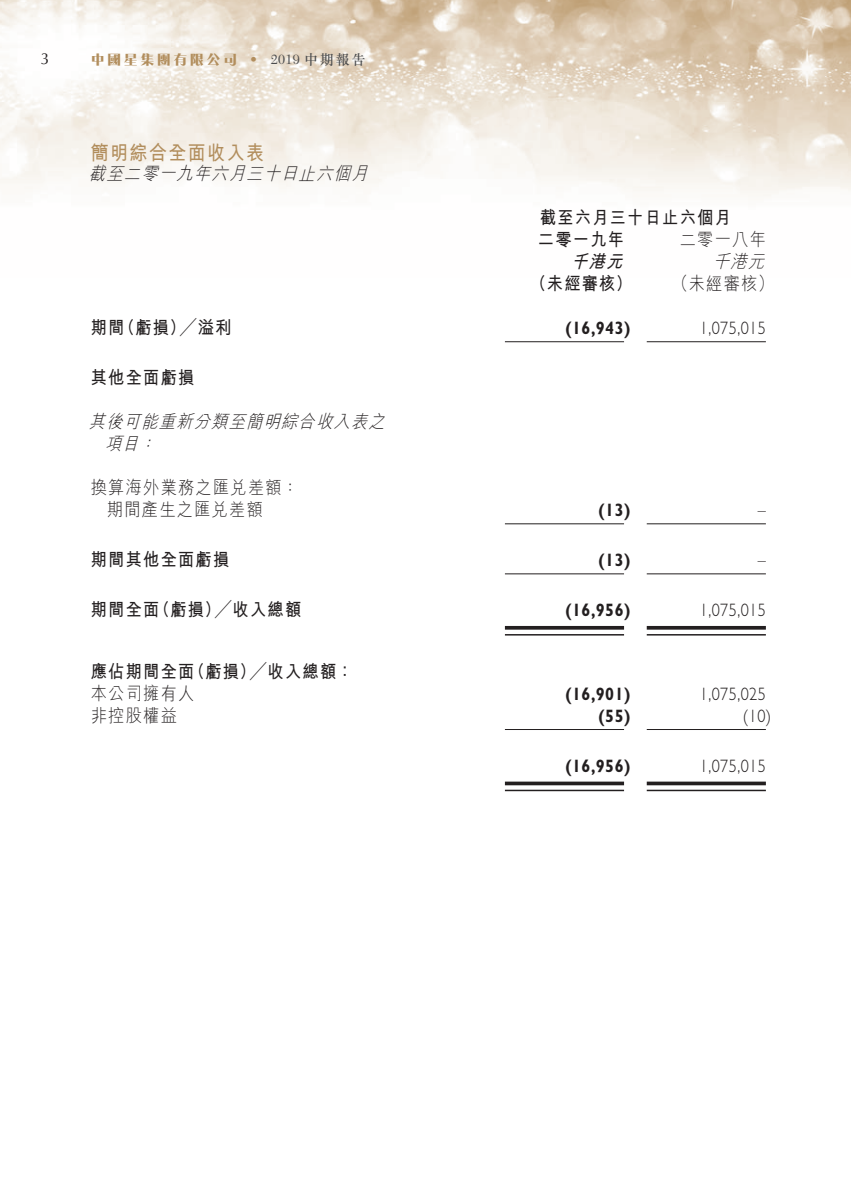
<style>
.page{position:relative;width:851px;height:1191px;background:#fff}
.page>*{position:absolute;margin:0;border:0;box-sizing:border-box;transform-origin:0 0}
.t1{font:700 20px "M Hei HK";letter-spacing:.08em;color:#b28e5d;scale:.9 1}
.t2{font:700 18px "M Hei HK";letter-spacing:.08em;color:#231f20;scale:.9 1}
.t3{font:700 18px "Gill Sans Std";letter-spacing:.03em;color:#231f20;scale:.9 1}
.t4{font:300 18px "M Hei HK";letter-spacing:.08em;color:#231f20;scale:.9 1}
.t5{font:300 18px "Gill Sans Std";letter-spacing:.03em;color:#231f20;scale:.9 1}
.t6{font:italic 300 18px/22px "M Hei HK";color:#231f20;scale:.9 1}
.t7{font:italic 700 18px "M Hei HK";color:#231f20;scale:.9 1}
.t8{font:16px "Optima LT Std";color:#231f20}
.t9{font:800 14px "M Razor HK";letter-spacing:.18em;color:#b28e5d}
.t10{font:14px "New Caledonia LT Std";color:#4b4c4d}
.t11{font:500 14px "Optima LT Std";color:#b28e5d}
.s1{font-family:"M Sung HK";font-weight:500}
</style>
<div class="page">
<img style="left:0;top:0;width:850px;height:196px">
<hr style="left:505px;top:341px;width:119px;height:1px;background:#231f20">
<hr style="left:646px;top:341px;width:119px;height:1px;background:#231f20">
<hr style="left:505px;top:523px;width:119px;height:1px;background:#231f20">
<hr style="left:646px;top:523px;width:119px;height:1px;background:#231f20">
<hr style="left:505px;top:573px;width:119px;height:1px;background:#231f20">
<hr style="left:646px;top:573px;width:119px;height:1px;background:#231f20">
<hr style="left:505px;top:626px;width:119px;height:3px;background:#231f20">
<hr style="left:505px;top:634px;width:119px;height:1px;background:#231f20">
<hr style="left:646px;top:626px;width:119px;height:3px;background:#231f20">
<hr style="left:646px;top:634px;width:119px;height:1px;background:#231f20">
<hr style="left:505px;top:729px;width:119px;height:1px;background:#231f20">
<hr style="left:646px;top:729px;width:119px;height:1px;background:#231f20">
<svg style="left:505px;top:781px;width:119px;height:4px"></svg>
<hr style="left:505px;top:789px;width:119px;height:2px;background:#231f20">
<svg style="left:646px;top:781px;width:119px;height:4px"></svg>
<hr style="left:646px;top:789px;width:119px;height:2px;background:#231f20">
<p class="t8" style="left:41px;top:50px;width:10px">3</p>
<p class="t9" style="left:91px;top:50px;width:148px">中國星集團有限公司</p>
<p class="t11" style="left:250px;top:52px;width:8px">•</p>
<p class="t10" style="left:271px;top:52px;width:96px">2019 <span class="s1">中期報告</span></p>
<p class="t1" style="left:91px;top:138px;width:194px">簡明綜合全面收入表</p>
<p class="t6" style="left:89px;top:162px;width:318px">截至二零一九年六月三十日止六個月</p>
<p class="t2" style="left:119px;top:314px;width:126px">（虧損）╱溢利</p>
<p class="t2" style="left:91px;top:314px;width:39px">期間</p>
<p class="t2" style="left:91px;top:364px;width:117px">其他全面虧損</p>
<p class="t6" style="left:139px;top:410px;width:281px;text-indent:-50px">其後可能重新分類至簡明綜合收入表之：</p>
<p class="t6" style="left:105px;top:432px;width:46px">項目</p>
<p class="t4" style="left:91px;top:475px;width:232px">換算海外業務之匯兌差額：</p>
<p class="t4" style="left:107px;top:497px;width:175px">期間產生之匯兌差額</p>
<p class="t2" style="left:91px;top:546px;width:155px">期間其他全面虧損</p>
<p class="t2" style="left:154px;top:596px;width:165px">（虧損）╱收入總額</p>
<p class="t2" style="left:91px;top:596px;width:78px">期間全面</p>
<p class="t2" style="left:189px;top:658px;width:184px">（虧損）╱收入總額：</p>
<p class="t2" style="left:91px;top:658px;width:117px">應佔期間全面</p>
<p class="t4" style="left:91px;top:680px;width:117px">本公司擁有人</p>
<p class="t4" style="left:91px;top:702px;width:97px">非控股權益</p>
<p class="t2" style="left:540px;top:204px;width:214px">截至六月三十日止六個月</p>
<p class="t4" style="left:679px;top:227px;width:97px">二零一八年</p>
<p class="t2" style="left:538px;top:226px;width:97px">二零一九年</p>
<p class="t7" style="left:571px;top:248px;width:65px">千港元</p>
<p class="t6" style="left:712px;top:250px;width:65px">千港元</p>
<p class="t2" style="left:530px;top:270px;width:115px">（未經審核）</p>
<p class="t4" style="left:672px;top:271px;width:115px">（未經審核(</p>
<p class="t3" style="left:565px;top:317px;width:73px">)16,943(</p>
<p class="t5" style="left:699px;top:318px;width:75px">1,075,015</p>
<p class="t3" style="left:598px;top:499px;width:37px">)13(</p>
<p class="t3" style="left:598px;top:549px;width:37px">)13(</p>
<p class="t3" style="left:565px;top:599px;width:73px">)16,956(</p>
<p class="t3" style="left:565px;top:683px;width:73px">)16,901(</p>
<p class="t3" style="left:598px;top:705px;width:37px">)55(</p>
<p class="t3" style="left:565px;top:755px;width:73px">)16,956(</p>
<p class="t5" style="left:757px;top:500px;width:11px">–</p>
<p class="t5" style="left:757px;top:550px;width:11px">–</p>
<p class="t5" style="left:699px;top:600px;width:75px">1,075,015</p>
<p class="t5" style="left:699px;top:683px;width:75px">1,075,025</p>
<p class="t5" style="left:742px;top:705px;width:33px">)10(</p>
<p class="t5" style="left:699px;top:755px;width:75px">1,075,015</p>
</div>
